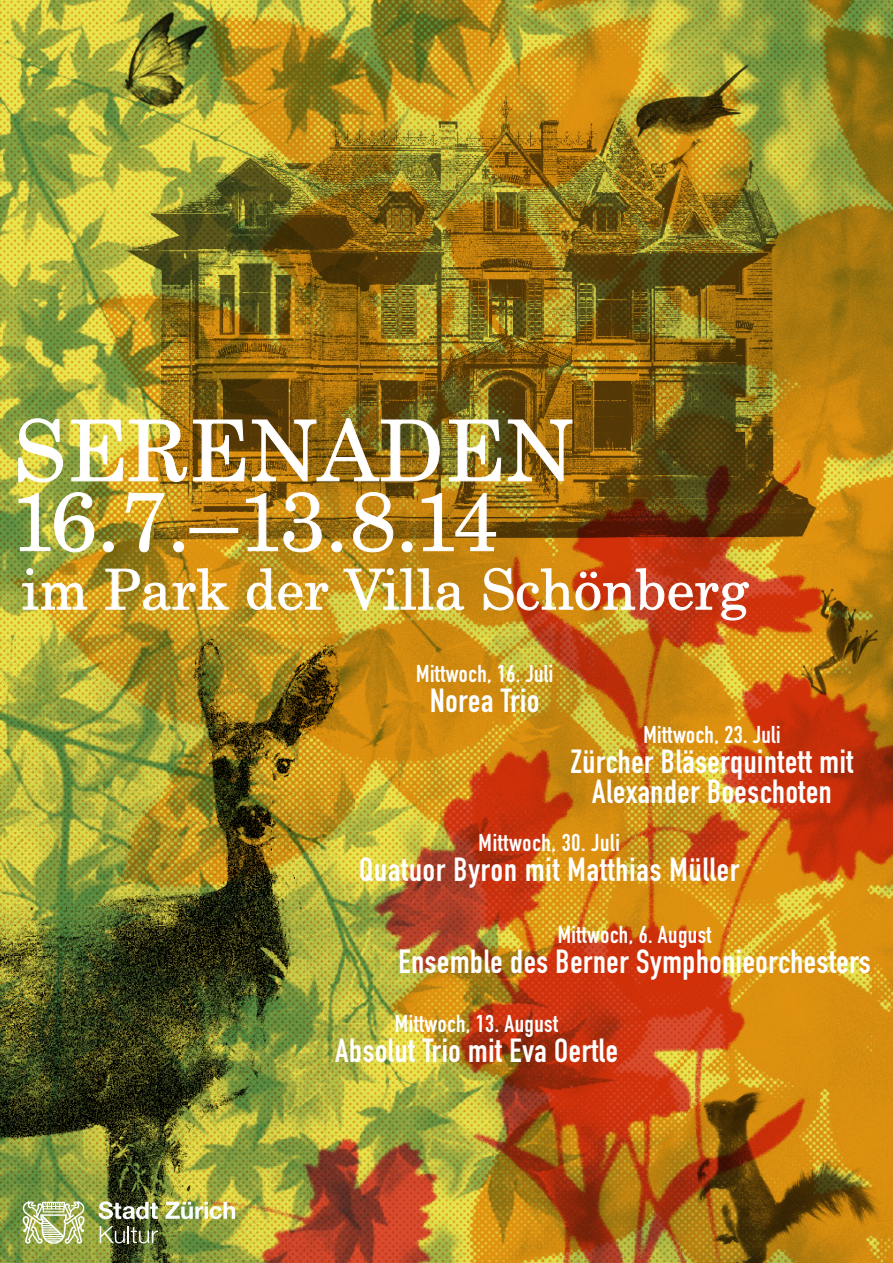
<style>
.page{position:relative;width:893px;height:1263px;background:#fff}
.page>*{position:absolute;margin:0;border:0;box-sizing:border-box;transform-origin:0 0}
.t1{font:84.3px/69.9px "Century";color:#fff}
.t2{font:55.5px "Century";color:#fff}
.t3{font:33px/30px "DIN Engschrift";letter-spacing:.02em;color:#fff;text-align:center}
.t4{font:24px "DIN Engschrift";letter-spacing:.02em;color:#fff}
</style>
<div class="page">
<img style="left:0;top:0;width:893px;height:637px">
<img style="left:82px;top:0;width:139px;height:131px">
<img style="left:212px;top:352px;width:681px;height:911px">
<img style="left:121px;top:74px;width:698px;height:466px">
<img style="left:600px;top:46px;width:156px;height:138px">
<img style="left:18px;top:418px;width:45px;height:65px">
<img style="left:71px;top:419px;width:116px;height:63px">
<svg style="left:193px;top:419px;width:52px;height:63px;background:#966f2a"></svg>
<img style="left:252px;top:418px;width:188px;height:64px">
<img style="left:449px;top:419px;width:52px;height:63px">
<svg style="left:508px;top:419px;width:65px;height:63px;background:#946e26"></svg>
<img style="left:18px;top:492px;width:77px;height:61px">
<svg style="left:103px;top:541px;width:11px;height:12px"></svg>
<svg style="left:126px;top:492px;width:38px;height:61px;background:#bb9a33"></svg>
<svg style="left:173px;top:541px;width:11px;height:12px"></svg>
<div style="left:190px;top:528px;width:48px;height:5px;border:1px solid #fff"></div>
<img style="left:246px;top:492px;width:76px;height:61px">
<svg style="left:331px;top:541px;width:11px;height:12px"></svg>
<svg style="left:353px;top:492px;width:40px;height:61px;background:#bb8e32"></svg>
<svg style="left:401px;top:541px;width:12px;height:12px"></svg>
<svg style="left:421px;top:493px;width:75px;height:58px;background:#ae7d26"></svg>
<img style="left:22px;top:568px;width:65px;height:42px">
<img style="left:105px;top:568px;width:124px;height:43px">
<svg style="left:247px;top:568px;width:82px;height:43px;background:#d0a43c"></svg>
<img style="left:343px;top:568px;width:122px;height:43px">
<svg style="left:483px;top:567px;width:266px;height:54px;background:#cf6a30"></svg>
<img style="left:0;top:637px;width:339px;height:626px">
<img style="left:680px;top:1073px;width:213px;height:190px">
<svg style="left:99px;top:1201px;width:59px;height:18px"></svg>
<svg style="left:165px;top:1202px;width:70px;height:17px"></svg>
<svg style="left:100px;top:1226px;width:58px;height:17px"></svg>
<svg style="left:23px;top:1201px;width:62px;height:43px"></svg>
<h1 class="t1" style="left:10px;top:408px;width:565px">SERENADEN<br>16.7.–13.8.14</h1>
<h2 class="t2" style="left:21px;top:542px;width:729px">im Park der Villa Schönberg</h2>
<p class="t4" style="left:416px;top:659px;width:139px">Mittwoch, 16. Juli</p>
<p class="t3" style="left:430px;top:685px;width:110px">Norea Trio</p>
<p class="t4" style="left:643px;top:720px;width:139px">Mittwoch, 23. Juli</p>
<p class="t3" style="left:571px;top:746px;width:284px">Zürcher Bläserquintett mit<br>Alexander Boeschoten</p>
<p class="t4" style="left:479px;top:829px;width:143px">Mittwoch, 30. Juli</p>
<p class="t3" style="left:359px;top:855px;width:382px">Quatuor Byron mit Matthias Müller</p>
<p class="t4" style="left:558px;top:921px;width:155px">Mittwoch, 6. August</p>
<p class="t3" style="left:398px;top:946px;width:474px">Ensemble des Berner Symphonieorchesters</p>
<p class="t4" style="left:395px;top:1009px;width:165px">Mittwoch, 13. August</p>
<p class="t3" style="left:335px;top:1035px;width:284px">Absolut Trio mit Eva Oertle</p>
</div>
